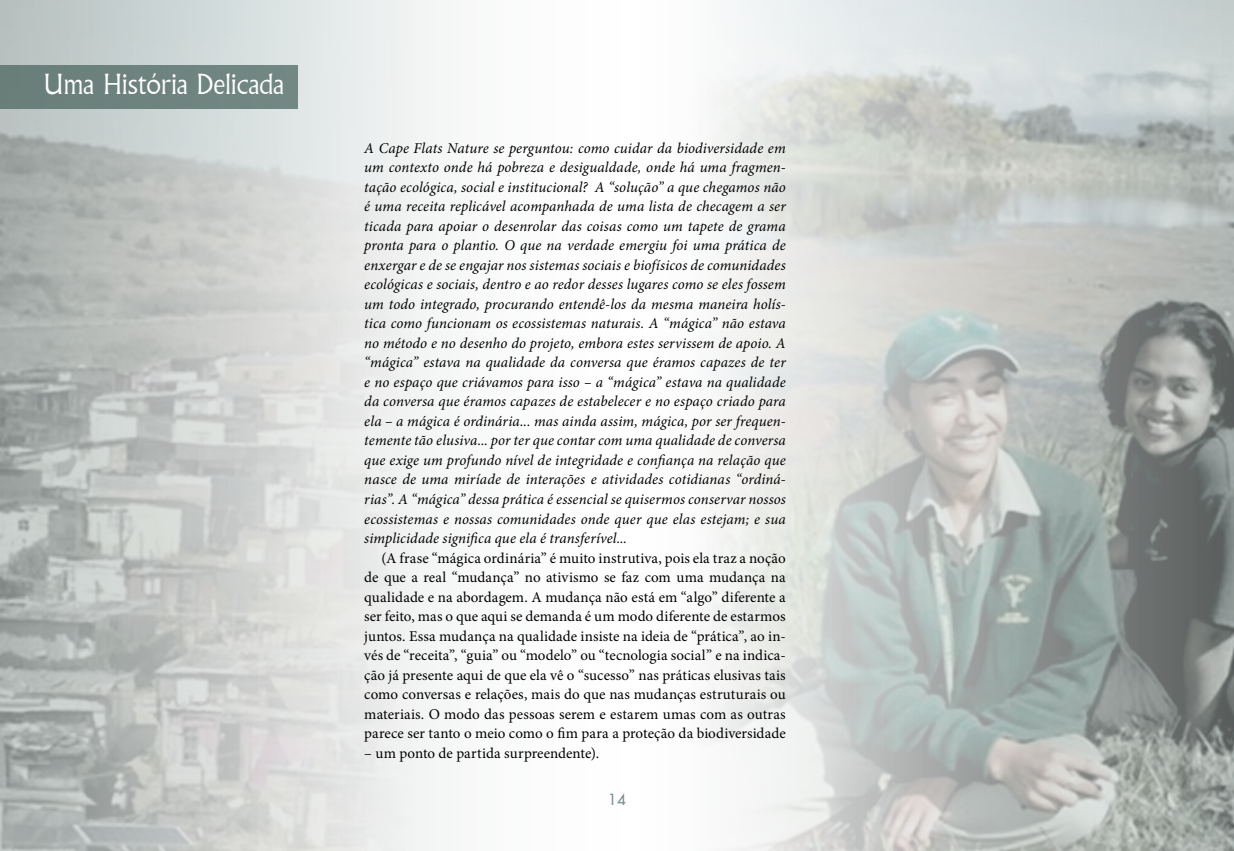
<style>
.page{position:relative;width:1234px;height:851px;background:#fff}
.page>*{position:absolute;margin:0;border:0;box-sizing:border-box;transform-origin:0 0}
.t1{font:300 27px "Albertus";letter-spacing:-.005em;color:#fff}
.t2{font:italic 15px/19.5px "Minion Pro";letter-spacing:.005em;color:#000;text-align:justify}
.t3{font:15px/19.5px "Minion Pro";letter-spacing:-.005em;color:#000;text-align:justify}
.t4{font:500 15px "Futura Std";color:#7a8c91}
</style>
<div class="page">
<img style="left:1093px;top:0;width:140px;height:850px">
<img style="left:0;top:0;width:1093px;height:850px">
<div style="left:0;top:65px;width:297px;height:44px;background:#6d837e"></div>
<h1 class="t1" style="left:43px;top:68px;width:242px">Uma História Delicada</h1>
<p class="t2" style="left:364px;top:138px;width:423px">A Cape Flats Nature se perguntou: como cuidar da biodiversidade em um contexto onde há pobreza e desigualdade, onde há uma fragmen&shy;tação ecológica, social e institucional? A “solução” a que chegamos não é uma receita replicável acompanhada de uma lista de checagem a ser ticada para apoiar o desenrolar das coisas como um tapete de grama pronta para o plantio. O que na verdade emergiu foi uma prática de enxergar e de se engajar nos sistemas sociais e biofísicos de comunidades ecológicas e sociais, dentro e ao redor desses lugares como se eles fossem um todo integrado, procurando entendê-los da mesma maneira holís&shy;tica como funcionam os ecossistemas naturais. A “mágica” não estava no método e no desenho do projeto, embora estes servissem de apoio. A “mágica” estava na qualidade da conversa que éramos capazes de ter e no espaço que criávamos para isso – a “mágica” estava na qualidade da conversa que éramos capazes de estabelecer e no espaço criado para ela – a mágica é ordinária... mas ainda assim, mágica, por ser frequen&shy;temente tão elusiva... por ter que contar com uma qualidade de conversa que exige um profundo nível de integridade e confiança na relação que nasce de uma miríade de interações e atividades cotidianas “ordiná&shy;rias”. A “mágica” dessa prática é essencial se quisermos conservar nossos ecossistemas e nossas comunidades onde quer que elas estejam; e sua simplicidade significa que ela é transferível...</p>
<p class="t3" style="left:364px;top:548px;width:423px;text-indent:17px">(A frase “mágica ordinária” é muito instrutiva, pois ela traz a noção de que a real “mudança” no ativismo se faz com uma mudança na qualidade e na abordagem. A mudança não está em “algo” diferente a ser feito, mas o que aqui se demanda é um modo diferente de estarmos juntos. Essa mudança na qualidade insiste na ideia de “prática”, ao in&shy;vés de “receita”, “guia” ou “modelo” ou “tecnologia social” e na indica&shy;ção já presente aqui de que ela vê o “sucesso” nas práticas elusivas tais como conversas e relações, mais do que nas mudanças estruturais ou materiais. O modo das pessoas serem e estarem umas com as outras parece ser tanto o meio como o fim para a proteção da biodiversidade</p>
<p class="t3" style="left:364px;top:743px;width:236px">– um ponto de partida surpreendente).</p>
<p class="t4" style="left:608px;top:790px;width:19px">14</p>
</div>
